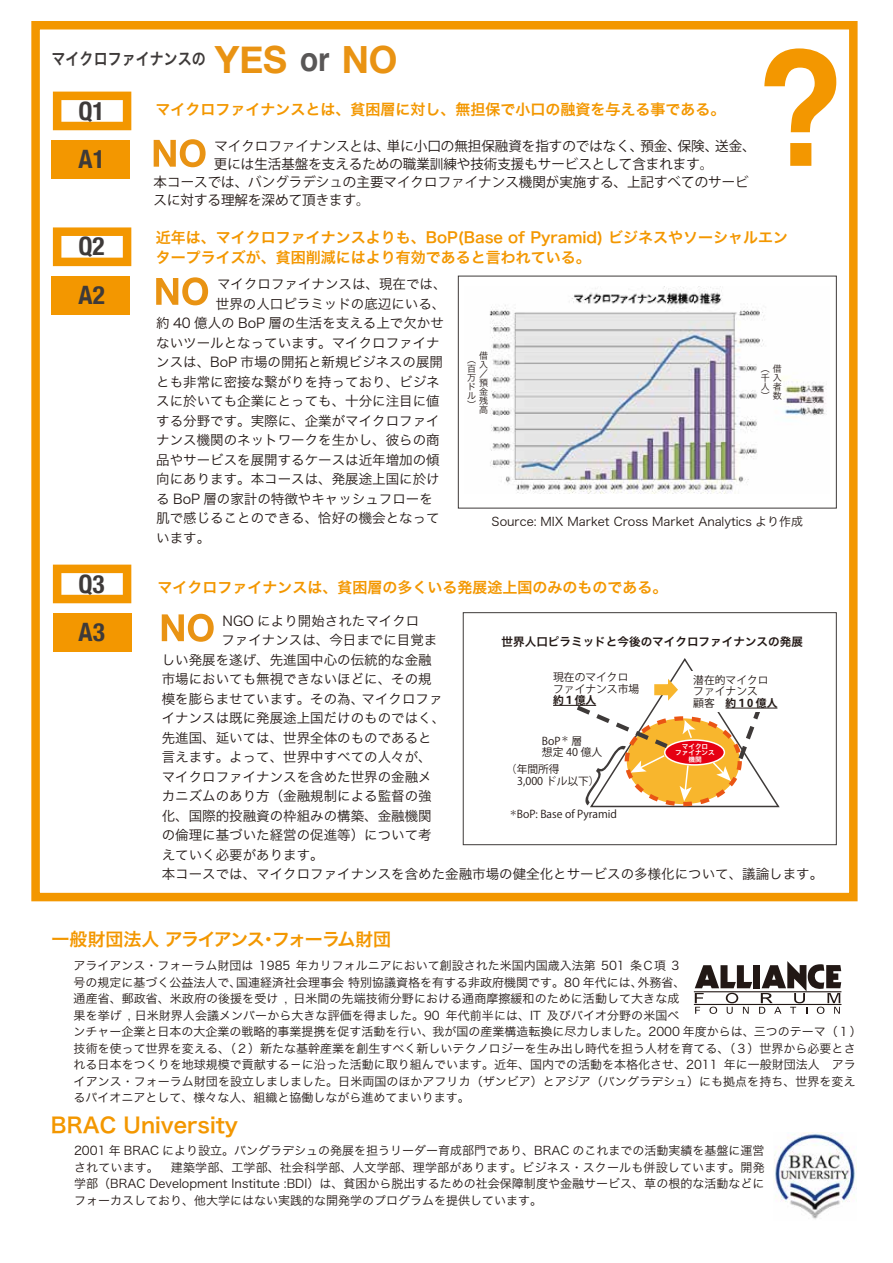
<style>
.page{position:relative;width:893px;height:1263px;background:#fff}
.page>*{position:absolute;margin:0;border:0;box-sizing:border-box;transform-origin:0 0}
.t1{font:700 161.4px "Helvetica";color:#f39700;scale:.9 1}
.t2{font:700 37.5px "Helvetica Neue";color:#e99313}
.t3{font:700 condensed 25.35px/48.8px "Helvetica Neue";color:#3e3a39}
.t4{font:21px "Hira Kaku Pro W6";color:#f39700}
.t5{font:18px "Hira Kaku Pro W6";letter-spacing:-.06em;color:#f39700}
.t6{font:16.5px "Hira Kaku Pro W6";color:#3e3a39;scale:.85 1}
.t7{font:15px/19.5px "Hira Kaku Pro W6";color:#f39700}
.t8{font:13.5px "Hira Kaku Pro W3";color:#221815}
.t9{font:13.5px "Koz Go Pr 6 N";color:#221815}
.t10{font:12px/16.5px "Hira Kaku Pro W3";color:#221815;text-align:justify}
.t11{font:11.55px "Hira Kaku Pro W6";color:#221815}
.t12{font:10.8px/11.6px "Koz Go Pr 6 N";color:#221815}
.t13{font:700 10.8px "Koz Go Pr 6 N";color:#221815}
.t14{font:9px/9px "Hira Kaku Pro W3";color:#221815;text-align:justify}
.t15{font:8.55px "Koz Go Pr 6 N";color:#221815}
.t16{font:6.6px/6.6px "Hira Kaku Pro W6";color:#fff;text-align:center}
.s1{font-family:"Helvetica";font-size:33px;color:#595757}
.s2{font-weight:700}
</style>
<div class="page">
<div style="left:51px;top:140px;width:79px;height:39px;background:#f39700"></div>
<svg style="left:53px;top:92px;width:78px;height:38px"></svg>
<div style="left:31px;top:21px;width:827px;height:880px;border:9px solid #f39700"></div>
<svg style="left:154px;top:139px;width:52px;height:28px"></svg>
<div style="left:753px;top:965px;width:7px;height:23px;background:#221815"></div>
<hr style="left:694px;top:991px;width:148px;height:1px;background:#221815">
<hr style="left:694px;top:1004px;width:148px;height:1px;background:#221815">
<svg style="left:759px;top:961px;width:82px;height:53px"></svg>
<svg style="left:695px;top:965px;width:57px;height:49px"></svg>
<img style="left:774px;top:1132px;width:82px;height:87px">
<svg style="left:53px;top:565px;width:78px;height:38px"></svg>
<div style="left:53px;top:613px;width:78px;height:39px;background:#f39700"></div>
<hr style="left:553px;top:705px;width:43px;height:1px;background:#221815">
<svg style="left:572px;top:658px;width:208px;height:150px"></svg>
<div style="left:687px;top:671px;width:89px;height:41px;background:#fff"></div>
<hr style="left:726px;top:708px;width:51px;height:1px;background:#221815">
<svg style="left:162px;top:614px;width:52px;height:28px"></svg>
<div style="left:463px;top:612px;width:373px;height:233px;border:1px solid #3e3a39"></div>
<div style="left:51px;top:276px;width:79px;height:39px;background:#f39700"></div>
<svg style="left:53px;top:227px;width:78px;height:39px"></svg>
<svg style="left:156px;top:277px;width:52px;height:28px"></svg>
<img style="left:489px;top:286px;width:338px;height:207px">
<h2 class="t2" style="left:215px;top:30px;width:184px">YES <span class="s1">or</span> NO</h2>
<h1 class="t1" style="left:756px;top:-21px;width:100px">?</h1>
<h3 class="t6" style="left:52px;top:43px;width:183px">マイクロファイナンスの</h3>
<h3 class="t3" style="left:78px;top:84px;width:28px">Q1<br>A1</h3>
<p class="t7" style="left:155px;top:99px;width:571px">マイクロファイナンスとは、貧困層に対し、無担保で小口の融資を与える事である。</p>
<p class="t9" style="left:214px;top:139px;width:543px">マイクロファイナンスとは、単に小口の無担保融資を指すのではなく、預金、保険、送金、</p>
<p class="t9" style="left:214px;top:157px;width:501px">更には生活基盤を支えるための職業訓練や技術支援もサービスとして含まれます。</p>
<p class="t9" style="left:154px;top:175px;width:597px">本コースでは、バングラデシュの主要マイクロファイナンス機関が実施する、上記すべてのサービ</p>
<p class="t9" style="left:154px;top:193px;width:217px">スに対する理解を深めて頂きます。</p>
<h3 class="t3" style="left:78px;top:220px;width:28px">Q2<br>A2</h3>
<p class="t7" style="left:156px;top:227px;width:634px">近年は、マイクロファイナンスよりも、BoP(Base of Pyramid) ビジネスやソーシャルエンタープライズが、貧困削減にはより有効であると言われている。</p>
<p class="t8" style="left:217px;top:272px;width:231px">マイクロファイナンスは、現在では、</p>
<p class="t8" style="left:216px;top:292px;width:231px">世界の人口ピラミッドの底辺にいる、</p>
<p class="t8" style="left:156px;top:311px;width:289px">約 40 億人の BoP 層の生活を支える上で欠かせ</p>
<p class="t8" style="left:156px;top:331px;width:285px">ないツールとなっています。マイクロファイナ</p>
<p class="t8" style="left:156px;top:350px;width:288px">ンスは、BoP 市場の開拓と新規ビジネスの展開</p>
<p class="t8" style="left:156px;top:370px;width:285px">とも非常に密接な繋がりを持っており、ビジネ</p>
<p class="t8" style="left:156px;top:389px;width:285px">スに於いても企業にとっても、十分に注目に値</p>
<p class="t8" style="left:156px;top:409px;width:285px">する分野です。実際に、企業がマイクロファイ</p>
<p class="t8" style="left:156px;top:428px;width:285px">ナンス機関のネットワークを生かし、彼らの商</p>
<p class="t8" style="left:156px;top:448px;width:285px">品やサービスを展開するケースは近年増加の傾</p>
<p class="t8" style="left:156px;top:467px;width:285px">向にあります。本コースは、発展途上国に於け</p>
<p class="t8" style="left:156px;top:487px;width:278px">る BoP 層の家計の特徴やキャッシュフローを</p>
<p class="t8" style="left:156px;top:506px;width:285px">肌で感じることのできる、恰好の機会となって</p>
<p class="t8" style="left:156px;top:526px;width:55px">います。</p>
<p class="t14" style="left:467px;top:354px;width:10px">（百万ドル）</p>
<p class="t14" style="left:479px;top:350px;width:10px">借入／預金残高</p>
<p class="t14" style="left:761px;top:363px;width:22px">（借千入人者）数</p>
<p class="t10" style="left:492px;top:512px;width:313px">Source: MIX Market Cross Market Analytics より作成</p>
<h3 class="t3" style="left:78px;top:557px;width:28px">Q3<br>A3</h3>
<p class="t7" style="left:158px;top:577px;width:512px">マイクロファイナンスは、貧困層の多くいる発展途上国のみのものである。</p>
<p class="t8" style="left:223px;top:608px;width:198px">NGO により開始されたマイクロ</p>
<p class="t8" style="left:221px;top:628px;width:217px">ファイナンスは、今日までに目覚ま</p>
<p class="t8" style="left:162px;top:647px;width:271px">しい発展を遂げ、先進国中心の伝統的な金融</p>
<p class="t8" style="left:162px;top:667px;width:271px">市場においても無視できないほどに、その規</p>
<p class="t8" style="left:162px;top:686px;width:282px">模を膨らませています。その為、マイクロファ</p>
<p class="t8" style="left:162px;top:706px;width:285px">イナンスは既に発展途上国だけのものではく、</p>
<p class="t8" style="left:162px;top:725px;width:271px">先進国、延いては、世界全体のものであると</p>
<p class="t8" style="left:162px;top:745px;width:271px">言えます。よって、世界中すべての人々が、</p>
<p class="t8" style="left:162px;top:764px;width:271px">マイクロファイナンスを含めた世界の金融メ</p>
<p class="t8" style="left:162px;top:784px;width:271px">カニズムのあり方（金融規制による監督の強</p>
<p class="t8" style="left:162px;top:803px;width:271px">化、国際的投融資の枠組みの構築、金融機関</p>
<p class="t8" style="left:162px;top:823px;width:271px">の倫理に基づいた経営の促進等）について考</p>
<p class="t8" style="left:162px;top:842px;width:163px">えていく必要があります。</p>
<p class="t8" style="left:162px;top:862px;width:663px">本コースでは、マイクロファイナンスを含めた金融市場の健全化とサービスの多様化について、議論します。</p>
<p class="t11" style="left:502px;top:631px;width:303px">世界人口ピラミッドと今後のマイクロファイナンスの発展</p>
<p class="t12" style="left:693px;top:674px;width:86px">潜在的マイクロファイナンス<br>顧客　<span class="s2">約１0 億人</span></p>
<p class="t12" style="left:553px;top:672px;width:98px">現在のマイクロ<br>ファイナンス市場　</p>
<p class="t13" style="left:553px;top:694px;width:45px">約１億人</p>
<p class="t12" style="left:542px;top:736px;width:62px;line-height:10.8px">BoP　層<br>想定 40 億人</p>
<p class="t15" style="left:561px;top:734px;width:10px">＊</p>
<p class="t16" style="left:675px;top:743px;width:41px">マイクロ<br>ファイナンス機関</p>
<p class="t12" style="left:517px;top:764px;width:84px;text-indent:-11px">（年間所得<br>3,000 ドル以下）</p>
<p class="t12" style="left:517px;top:809px;width:102px">BoP: Base of Pyramid</p>
<p class="t15" style="left:509px;top:807px;width:10px">＊</p>
<h3 class="t5" style="left:51px;top:923px;width:341px">一般財団法人 アライアンス・フォーラム財団</h3>
<p class="t10" style="left:74px;top:956px;width:790px;text-align:left">アライアンス・フォーラム財団は 1985 年カリフォルニアにおいて創設された米国内国歳入法第 501 条Ｃ項 3<br>号の規定に基づく公益法人で、国連経済社会理事会 特別協議資格を有する非政府機関です。80 年代には、外務省、<br>通産省、郵政省、米政府の後援を受け , 日米間の先端技術分野における通商摩擦緩和のために活動して大きな成<br>果を挙げ , 日米財界人会議メンバーから大きな評価を得ました。90 年代前半には、IT 及びバイオ分野の米国ベ<br>ンチャー企業と日本の大企業の戦略的事業提携を促す活動を行い、我が国の産業構造転換に尽力しました。2000 年度からは、三つのテーマ（１）技術を使って世界を変える、（２）新たな基幹産業を創生すべく新しいテクノロジーを生み出し時代を担う人材を育てる、（３）世界から必要とされる日本をつくりを地球規模で貢献する－に沿った活動に取り組んでいます。近年、国内での活動を本格化させ、2011 年に一般財団法人　アライアンス・フォーラム財団を設立しましました。日米両国のほかアフリカ（ザンビア）とアジア（バングラデシュ）にも拠点を持ち、世界を変えるパイオニアとして、様々な人、組織と協働しながら進めてまいります。</p>
<h3 class="t4" style="left:51px;top:1106px;width:189px">BRAC University</h3>
<p class="t10" style="left:74px;top:1142px;width:692px">2001 年 BRAC により設立。バングラデシュの発展を担うリーダー育成部門であり、BRAC のこれまでの活動実績を基盤に運営されています。　建築学部、工学部、社会科学部、人文学部、理学部があります。ビジネス・スクールも併設しています。開発学部（BRAC Development Institute :BDI）は、貧困から脱出するための社会保障制度や金融サービス、草の根的な活動などにフォーカスしており、他大学にはない実践的な開発学のプログラムを提供しています。</p>
</div>
